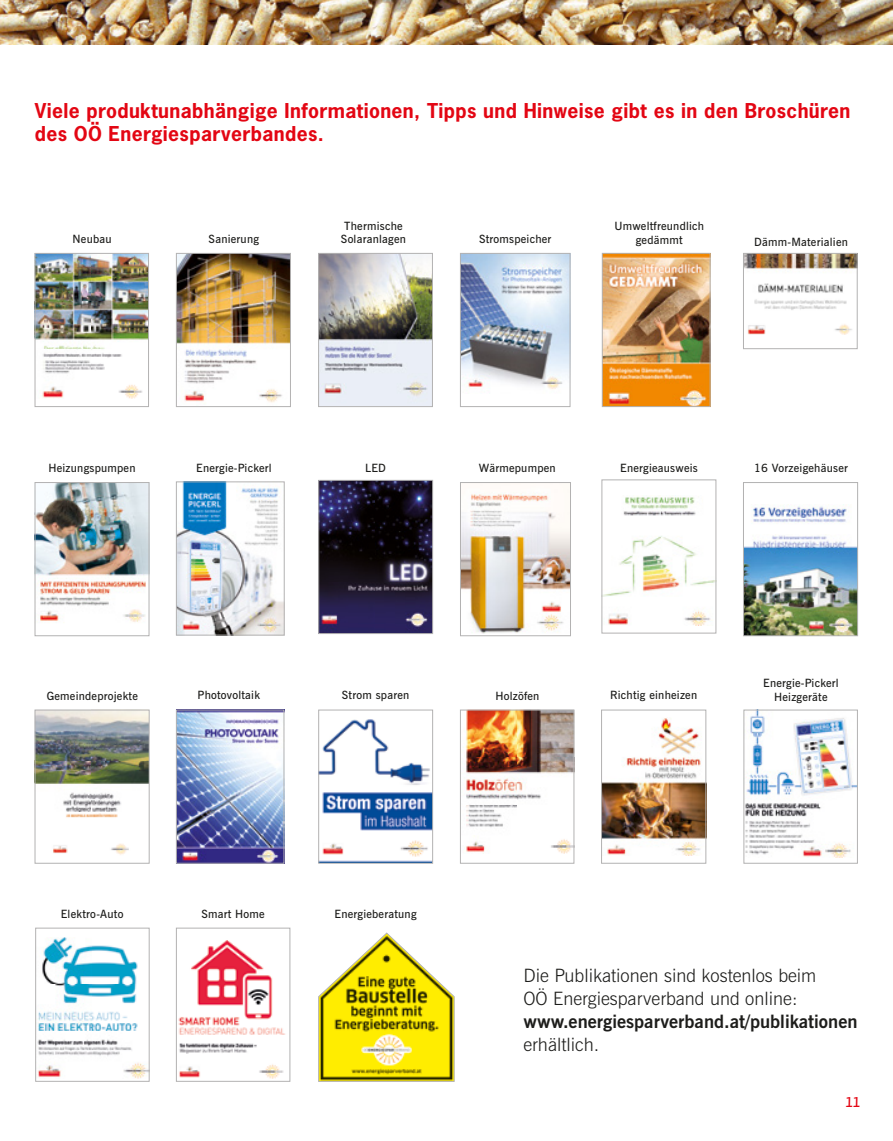
<style>
.page{position:relative;width:893px;height:1141px;background:#fff}
.page>*{position:absolute;margin:0;border:0;box-sizing:border-box;transform-origin:0 0}
.t1{font:700 19.25px/22.8px "News Gothic Std";letter-spacing:.02em;color:#e30613}
.t2{font:300 18.38px/22.8px "News Gothic BT";color:#1d1d1b}
.t3{font:700 18.38px "News Gothic BT";color:#1d1d1b}
.t4{font:16.62px "Yanone Kaffeesatz";color:#e30613}
.t5{font:600 11.38px/13.7px "News Gothic BT";letter-spacing:.02em;color:#1d1d1b;text-align:center}
</style>
<div class="page">
<img style="left:0;top:0;width:893px;height:45px">
<img style="left:178px;top:255px;width:111px;height:148px">
<div style="left:176px;top:253px;width:115px;height:154px;border:1px solid #b3b2b2"></div>
<img style="left:37px;top:255px;width:110px;height:143px">
<div style="left:35px;top:253px;width:114px;height:154px;border:1px solid #b3b2b2"></div>
<img style="left:320px;top:255px;width:111px;height:150px">
<div style="left:318px;top:253px;width:115px;height:154px;border:1px solid #b3b2b2"></div>
<img style="left:462px;top:255px;width:106px;height:134px">
<div style="left:460px;top:253px;width:110px;height:154px;border:1px solid #b3b2b2"></div>
<img style="left:745px;top:255px;width:110px;height:80px">
<div style="left:743px;top:253px;width:114px;height:96px;border:1px solid #b3b2b2"></div>
<img style="left:37px;top:484px;width:110px;height:139px">
<div style="left:35px;top:482px;width:114px;height:154px;border:1px solid #b3b2b2"></div>
<img style="left:178px;top:484px;width:104px;height:149px">
<div style="left:176px;top:482px;width:108px;height:153px;border:1px solid #b3b2b2"></div>
<img style="left:433px;top:531px;width:1px;height:102px">
<img style="left:320px;top:482px;width:111px;height:150px">
<div style="left:318px;top:480px;width:115px;height:154px;border:1px solid #b3b2b2"></div>
<img style="left:462px;top:492px;width:107px;height:142px">
<div style="left:460px;top:482px;width:111px;height:154px;border:1px solid #b3b2b2"></div>
<img style="left:604px;top:496px;width:110px;height:129px">
<div style="left:602px;top:480px;width:114px;height:153px;border:1px solid #b3b2b2"></div>
<img style="left:37px;top:712px;width:55px;height:100px">
<img style="left:92px;top:712px;width:55px;height:100px">
<img style="left:53px;top:813px;width:76px;height:42px">
<div style="left:35px;top:710px;width:114px;height:154px;border:1px solid #b3b2b2"></div>
<img style="left:603px;top:718px;width:101px;height:138px">
<div style="left:601px;top:710px;width:105px;height:154px;border:1px solid #b3b2b2"></div>
<img style="left:745px;top:506px;width:111px;height:128px">
<div style="left:743px;top:482px;width:115px;height:154px;border:1px solid #b3b2b2"></div>
<img style="left:178px;top:712px;width:104px;height:150px">
<div style="left:176px;top:710px;width:108px;height:154px;border:1px solid #b3b2b2"></div>
<img style="left:604px;top:255px;width:104px;height:150px">
<div style="left:602px;top:253px;width:108px;height:154px;border:1px solid #b3b2b2"></div>
<svg style="left:318px;top:932px;width:137px;height:150px"></svg>
<img style="left:37px;top:938px;width:113px;height:140px">
<div style="left:35px;top:928px;width:114px;height:154px;border:1px solid #b3b2b2"></div>
<img style="left:178px;top:940px;width:107px;height:138px">
<div style="left:176px;top:928px;width:114px;height:154px;border:1px solid #b3b2b2"></div>
<img style="left:320px;top:719px;width:111px;height:143px">
<div style="left:318px;top:710px;width:115px;height:154px;border:1px solid #b3b2b2"></div>
<img style="left:464px;top:712px;width:108px;height:141px">
<img style="left:574px;top:758px;width:1px;height:95px">
<div style="left:460px;top:710px;width:114px;height:154px;border:1px solid #b3b2b2"></div>
<img style="left:746px;top:712px;width:110px;height:145px">
<div style="left:744px;top:710px;width:114px;height:154px;border:1px solid #b3b2b2"></div>
<h1 class="t1" style="left:35px;top:99px;width:817px">Viele produktunabhängige Informationen, Tipps und Hinweise gibt es in den Broschüren des OÖ Energiesparverbandes.</h1>
<p class="t5" style="left:73px;top:232px;width:41px">Neubau</p>
<p class="t5" style="left:209px;top:232px;width:52px">Sanierung</p>
<p class="t5" style="left:341px;top:219px;width:67px;text-align:left">Thermische<br>Solaranlagen</p>
<p class="t5" style="left:614px;top:219px;width:91px">Umweltfreundlich gedämmt</p>
<p class="t5" style="left:479px;top:232px;width:74px">Stromspeicher</p>
<p class="t5" style="left:754px;top:235px;width:95px">Dämm-Materialien</p>
<p class="t5" style="left:48px;top:461px;width:89px">Heizungspumpen</p>
<p class="t5" style="left:196px;top:461px;width:77px">Energie-Pickerl</p>
<p class="t5" style="left:365px;top:461px;width:22px">LED</p>
<p class="t5" style="left:479px;top:461px;width:79px">Wärmepumpen</p>
<p class="t5" style="left:620px;top:461px;width:79px">Energieausweis</p>
<p class="t5" style="left:754px;top:461px;width:95px">16 Vorzeigehäuser</p>
<p class="t5" style="left:47px;top:689px;width:93px">Gemeindeprojekte</p>
<p class="t5" style="left:197px;top:688px;width:64px">Photovoltaik</p>
<p class="t5" style="left:610px;top:688px;width:89px">Richtig einheizen</p>
<p class="t5" style="left:342px;top:688px;width:69px">Strom sparen</p>
<p class="t5" style="left:495px;top:689px;width:46px">Holzöfen</p>
<p class="t5" style="left:763px;top:676px;width:77px">Energie-Pickerl<br>Heizgeräte</p>
<p class="t5" style="left:61px;top:907px;width:64px">Elektro-Auto</p>
<p class="t5" style="left:201px;top:907px;width:65px">Smart Home</p>
<p class="t5" style="left:335px;top:907px;width:84px">Energieberatung</p>
<h2 class="t2" style="left:523px;top:964px;width:294px">Die Publikationen sind kostenlos beim<br>OÖ Energiesparverband und online:</h2>
<h2 class="t3" style="left:523px;top:1010px;width:336px">www.energiesparverband.at/publikationen</h2>
<h2 class="t2" style="left:523px;top:1033px;width:77px">erhältlich.</h2>
<h3 class="t4" style="left:846px;top:1091px;width:16px">11</h3>
</div>
